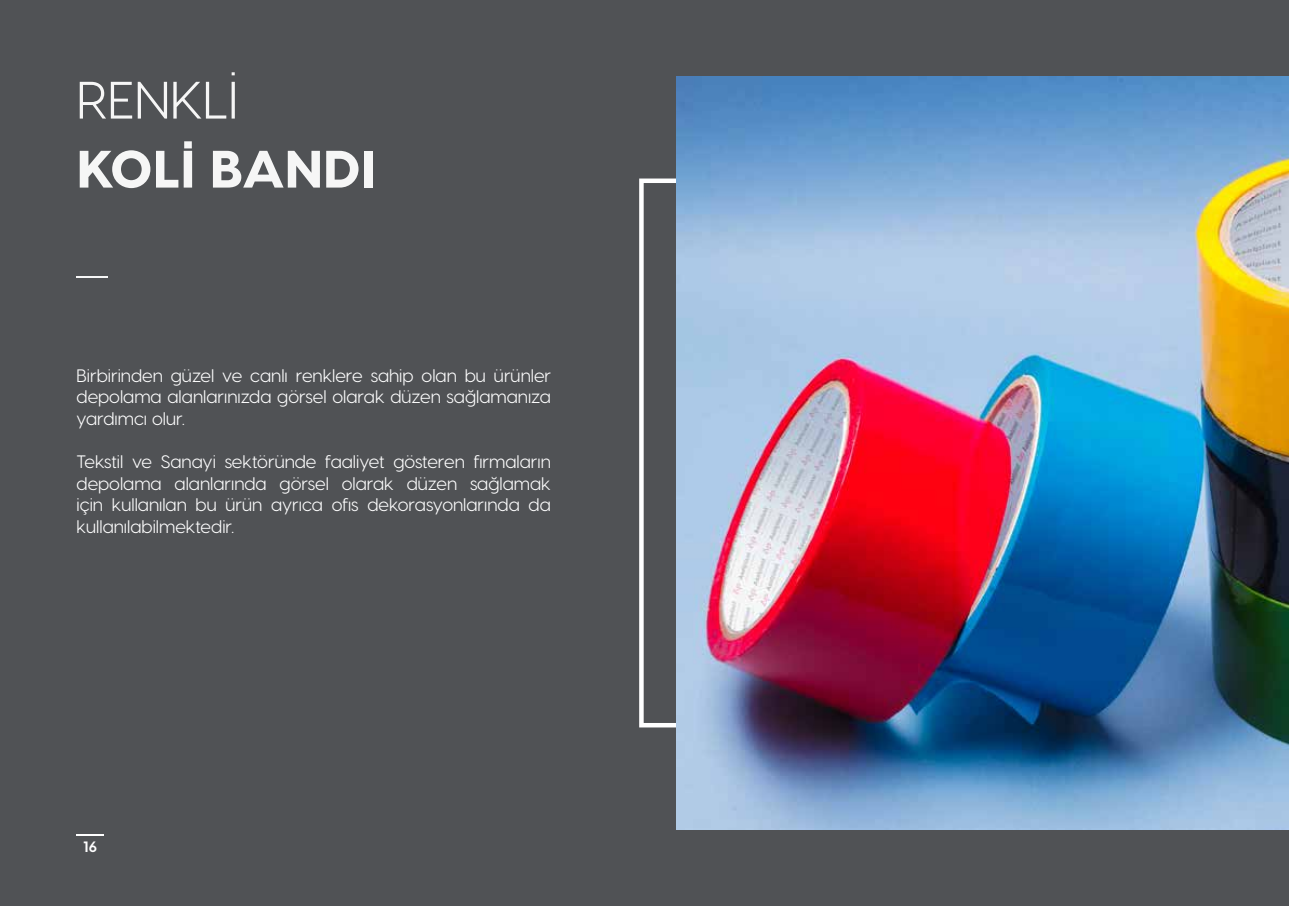
<style>
.page{position:relative;width:1289px;height:906px;background:#fff}
.page>*{position:absolute;margin:0;border:0;box-sizing:border-box;transform-origin:0 0}
.t1{font:800 52.5px "Visby CF";color:#f6f6f6}
.t2{font:52.5px "Visby CF";color:#f6f6f6}
.t3{font:18px/21.6px "Visby CF";color:#fff;text-align:justify}
.t4{font:700 15px "Visby CF";color:#fff}
</style>
<div class="page">
<div style="left:0;top:0;width:1288px;height:906px;background:#505255"></div>
<hr style="left:1288px;top:0;width:1px;height:906px;background:#505255">
<hr style="left:77px;top:834px;width:27px;height:2px;background:#fff">
<svg style="left:639px;top:178px;width:37px;height:549px"></svg>
<hr style="left:77px;top:277px;width:31px;height:1px;background:#f6f6f6">
<img style="left:676px;top:77px;width:612px;height:752px">
<h1 class="t2" style="left:77px;top:69px;width:163px">RENKLİ</h1>
<h1 class="t1" style="left:77px;top:135px;width:300px">KOLİ BANDI</h1>
<p class="t3" style="left:77px;top:364px;width:476px">Birbirinden güzel ve canlı renklere sahip olan bu ürünler depolama alanlarınızda görsel olarak düzen sağlamanıza yardımcı olur.</p>
<p class="t3" style="left:77px;top:451px;width:476px">Tekstil ve Sanayi sektöründe faaliyet gösteren firmaların depolama alanlarında görsel olarak düzen sağlamak için kullanılan bu ürün ayrıca ofis dekorasyonlarında da kullanılabilmektedir.</p>
<p class="t4" style="left:83px;top:837px;width:15px">16</p>
</div>
